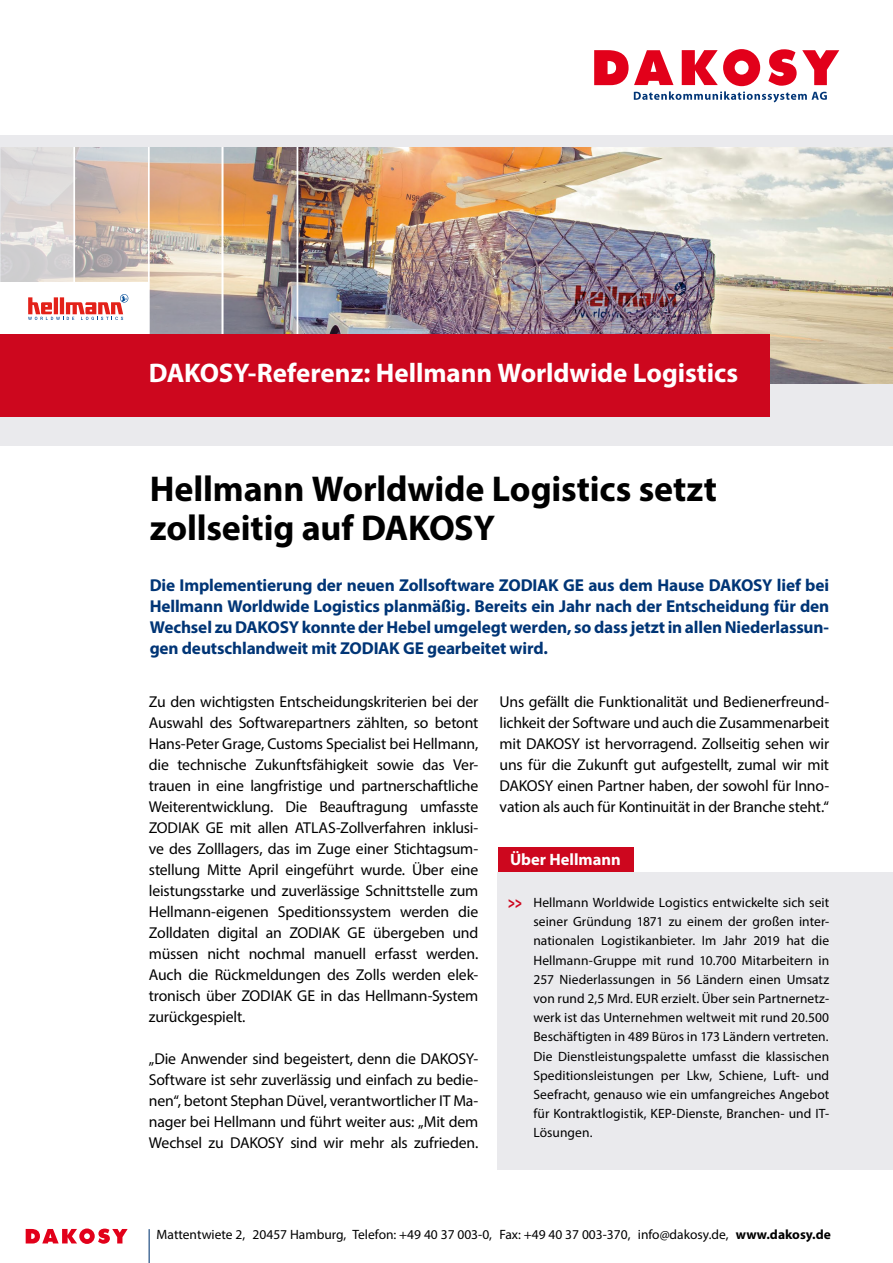
<style>
.page{position:relative;width:893px;height:1263px;background:#fff}
.page>*{position:absolute;margin:0;border:0;box-sizing:border-box;transform-origin:0 0}
.t1{font:700 36px/39px "Myriad Pro";letter-spacing:-.005em;color:#000}
.t2{font:700 27px "Myriad Pro";letter-spacing:-.005em;color:#fff}
.t3{font:700 17.25px/21px "Myriad Pro";letter-spacing:-.01em;color:#003576;text-align:justify}
.t4{font:700 16.5px "Myriad Pro";color:#fff}
.t5{font:900 16.5px "Myriad Pro";color:#cd071e;scale:.7 1}
.t6{font:15.75px/21px "Myriad Pro";letter-spacing:-.015em;color:#000;text-align:justify}
.t7{font:13.5px/19.2px "Myriad Pro";color:#000;text-align:justify}
.s1{font-weight:700}
</style>
<div class="page">
<img style="left:298px;top:146px;width:595px;height:239px">
<svg style="left:75px;top:146px;width:73px;height:136px;background:#cbbab2"></svg>
<svg style="left:150px;top:146px;width:71px;height:188px;background:#cfb7a2"></svg>
<img style="left:223px;top:146px;width:74px;height:188px">
<svg style="left:0;top:146px;width:73px;height:136px;background:#dbd8d7"></svg>
<div style="left:0;top:0;width:893px;height:146px;background:#eaeaed"></div>
<div style="left:0;top:385px;width:893px;height:61px;background:#eaeaed"></div>
<div style="left:0;top:0;width:893px;height:135px;background:#fff"></div>
<div style="left:0;top:334px;width:770px;height:83px;background:#cd071e"></div>
<div style="left:498px;top:847px;width:136px;height:30px;background:#cd071e"></div>
<div style="left:498px;top:872px;width:395px;height:298px;background:#eaeaed"></div>
<svg style="left:594px;top:49px;width:245px;height:53px"></svg>
<svg style="left:28px;top:294px;width:100px;height:26px"></svg>
<hr style="left:149px;top:1229px;width:1px;height:34px;background:#003571">
<svg style="left:26px;top:1228px;width:102px;height:16px"></svg>
<p class="t2" style="left:149px;top:355px;width:591px">DAKOSY-Referenz: Hellmann Worldwide Logistics</p>
<p class="t1" style="left:150px;top:468px;width:569px">Hellmann Worldwide Logistics setzt zollseitig auf DAKOSY</p>
<p class="t3" style="left:150px;top:574px;width:681px">Die Implementierung der neuen Zollsoftware ZODIAK GE aus dem Hause DAKOSY lief bei Hellmann Worldwide Logistics planmäßig. Bereits ein Jahr nach der Entscheidung für den Wechsel zu DAKOSY konnte der Hebel umgelegt werden, so dass jetzt in allen Niederlassun&shy;gen deutschlandweit mit ZODIAK GE gearbeitet wird.</p>
<p class="t6" style="left:149px;top:690px;width:331px">Zu den wichtigsten Entscheidungskriterien bei der Auswahl des Softwarepartners zählten, so betont Hans-Peter Grage, Customs Specialist bei Hellmann, die technische Zukunftsfähigkeit sowie das Ver&shy;trauen in eine langfristige und partnerschaftliche Weiterentwicklung. Die Beauftragung umfasste ZODIAK GE mit allen ATLAS-Zollverfahren inklusi&shy;ve des Zolllagers, das im Zuge einer Stichtagsum&shy;stellung Mitte April eingeführt wurde. Über eine leistungsstarke und zuverlässige Schnittstelle zum Hellmann-eigenen Speditionssystem werden die Zolldaten digital an ZODIAK GE übergeben und müssen nicht nochmal manuell erfasst werden.<br>Auch die Rückmeldungen des Zolls werden elek&shy;tronisch über ZODIAK GE in das Hellmann-System zurückgespielt.</p>
<p class="t6" style="left:149px;top:1047px;width:331px">„Die Anwender sind begeistert, denn die DAKOSY-Software ist sehr zuverlässig und einfach zu bedie&shy;nen“, betont Stephan Düvel, verantwortlicher IT Ma&shy;nager bei Hellmann und führt weiter aus: „Mit dem Wechsel zu DAKOSY sind wir mehr als zufrieden.</p>
<p class="t6" style="left:500px;top:690px;width:331px">Uns gefällt die Funktionalität und Bedienerfreund&shy;lichkeit der Software und auch die Zusammenarbeit mit DAKOSY ist hervorragend. Zollseitig sehen wir uns für die Zukunft gut aufgestellt, zumal wir mit DAKOSY einen Partner haben, der sowohl für Inno&shy;vation als auch für Kontinuität in der Branche steht.“</p>
<p class="t4" style="left:510px;top:848px;width:112px">Über Hellmann</p>
<p class="t7" style="left:533px;top:893px;width:297px">Hellmann Worldwide Logistics entwickelte sich seit seiner Gründung 1871 zu einem der großen inter&shy;nationalen Logistikanbieter. Im Jahr 2019 hat die Hellmann-Gruppe mit rund 10.700 Mitarbeitern in 257 Niederlassungen in 56 Ländern einen Umsatz von rund 2,5 Mrd. EUR erzielt. Über sein Partnernetz&shy;werk ist das Unternehmen weltweit mit rund 20.500<br>Beschäftigten in 489 Büros in 173 Ländern vertreten.</p>
<p class="t7" style="left:533px;top:1046px;width:297px">Die Dienstleistungspalette umfasst die klassischen Speditionsleistungen per Lkw, Schiene, Luft- und Seefracht, genauso wie ein umfangreiches Angebot für Kontraktlogistik, KEP-Dienste, Branchen- und IT-Lösungen.</p>
<p class="t5" style="left:508px;top:891px;width:21px">&gt;&gt;</p>
<p class="t7" style="left:157px;top:1224px;width:676px">Mattentwiete 2, 20457 Hamburg, Telefon: +49 40 37 003-0, Fax: +49 40 37 003-370, info@dakosy.de, <span class="s1">www.dakosy.de</span></p>
</div>
